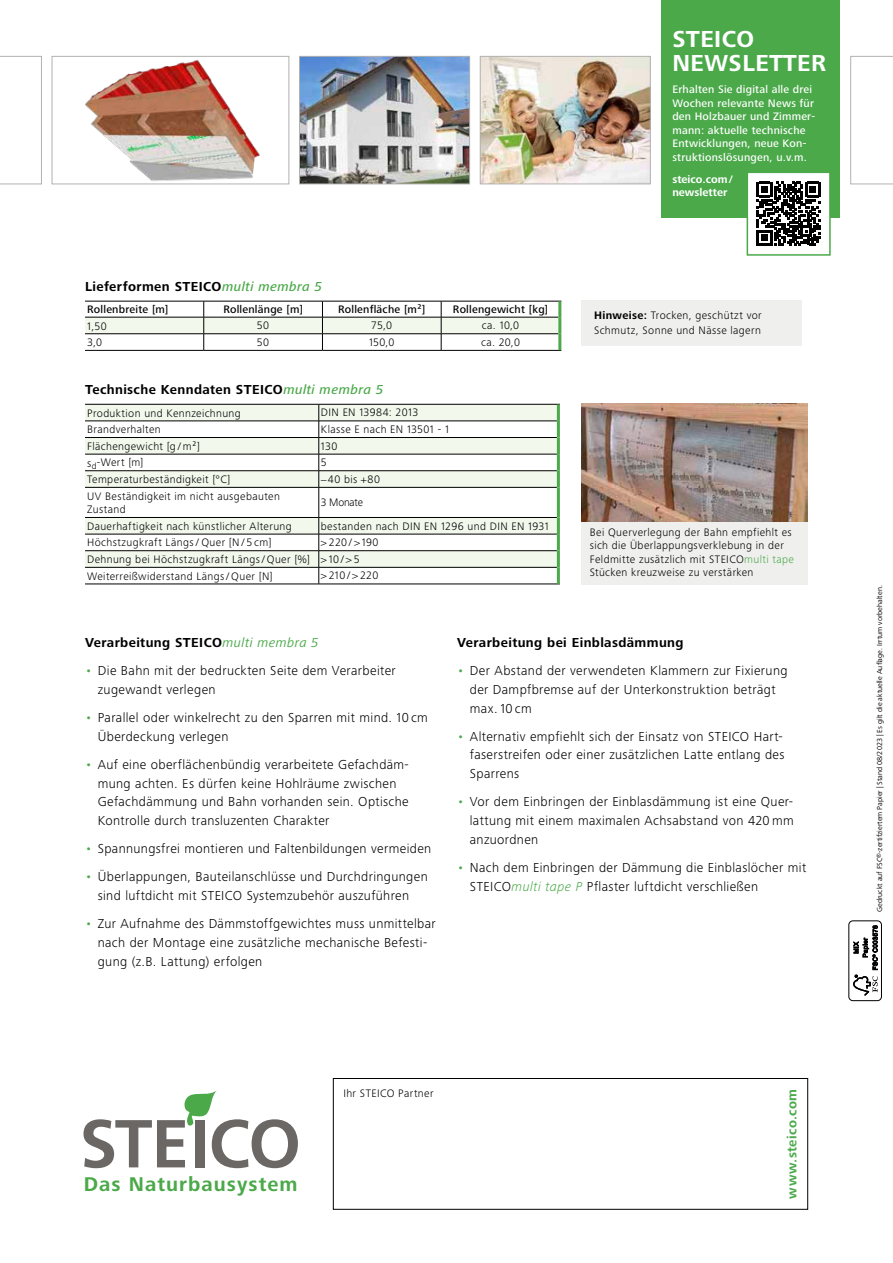
<style>
.page{position:relative;width:893px;height:1263px;background:#fff}
.page>*{position:absolute;margin:0;border:0;box-sizing:border-box;transform-origin:0 0}
.t1{font:700 24px/24px "Frutiger Next LTW1 G";letter-spacing:.02em;color:#fff}
.t2{font:700 20.55px "Frutiger Next LTW1 G";letter-spacing:.05em;color:#4ba94a}
.t3{font:300 13.5px/18.8px "Frutiger Next LTW1 G";letter-spacing:.025em;color:#000}
.t4{font:700 13.5px "Frutiger Next LTW1 G";letter-spacing:.03em;color:#000}
.t5{font:700 13.5px "Frutiger Next LTW1 G";letter-spacing:.03em;color:#4ba94a}
.t6{font:300 11.25px/13.5px "Frutiger Next LTW1 G";letter-spacing:.035em;color:#000}
.t7{font:500 11.25px/13.5px "Frutiger Next LTW1 G";letter-spacing:.02em;color:#fff}
.t8{font:500 11.25px "Frutiger Next LTW1 G";letter-spacing:.02em;color:#000}
.t9{font:700 11.25px/13.5px "Frutiger Next LTW1 G";color:#fff}
.t10{font:7.5px "Frutiger Next LTW1 G";color:#000}
.s1{font-weight:500;font-style:italic;color:#4ba94a}
.s2{font-weight:700}
.s3{color:#4ba94a}
.s4{font-weight:400;font-style:italic;color:#4ba94a}
.s5{font-style:italic;color:#4ba94a}
</style>
<div class="page">
<svg style="left:83px;top:1090px;width:215px;height:78px"></svg>
<div style="left:333px;top:1078px;width:475px;height:131px;border:1px solid #000"></div>
<div style="left:848px;top:920px;width:34px;height:81px;border:1px solid #000;border-radius:4px"></div>
<svg style="left:853px;top:925px;width:25px;height:71px"></svg>
<svg style="left:850px;top:56px;width:43px;height:128px"></svg>
<img style="left:301px;top:58px;width:167px;height:124px">
<div style="left:299px;top:56px;width:171px;height:128px;border:1px solid #b2b2b1"></div>
<svg style="left:0;top:56px;width:42px;height:128px"></svg>
<div style="left:662px;top:0;width:178px;height:217px;background:#4ba94a"></div>
<svg style="left:746px;top:173px;width:85px;height:83px"></svg>
<img style="left:482px;top:58px;width:167px;height:124px">
<div style="left:480px;top:56px;width:171px;height:128px;border:1px solid #b2b2b1"></div>
<img style="left:85px;top:59px;width:175px;height:122px">
<div style="left:52px;top:56px;width:237px;height:128px;border:1px solid #b2b2b1"></div>
<hr style="left:85px;top:350px;width:119px;height:1px;background:#000">
<hr style="left:204px;top:350px;width:118px;height:1px;background:#000">
<hr style="left:322px;top:350px;width:119px;height:1px;background:#000">
<svg style="left:85px;top:301px;width:473px;height:49px"></svg>
<hr style="left:441px;top:350px;width:120px;height:1px;background:#000">
<hr style="left:558px;top:301px;width:3px;height:16px;background:#4ba94a">
<hr style="left:558px;top:317px;width:3px;height:17px;background:#4ba94a">
<hr style="left:558px;top:334px;width:3px;height:16px;background:#4ba94a">
<svg style="left:85px;top:405px;width:472px;height:162px;fill:#f2f8ec"></svg>
<hr style="left:85px;top:437px;width:234px;height:1px;background:#000">
<hr style="left:319px;top:437px;width:238px;height:1px;background:#000">
<hr style="left:85px;top:454px;width:234px;height:1px;background:#000">
<hr style="left:319px;top:454px;width:238px;height:1px;background:#000">
<hr style="left:85px;top:470px;width:234px;height:1px;background:#000">
<hr style="left:319px;top:470px;width:238px;height:1px;background:#000">
<hr style="left:85px;top:487px;width:234px;height:1px;background:#000">
<hr style="left:319px;top:487px;width:238px;height:1px;background:#000">
<hr style="left:85px;top:517px;width:234px;height:1px;background:#000">
<hr style="left:319px;top:517px;width:238px;height:1px;background:#000">
<hr style="left:85px;top:534px;width:234px;height:1px;background:#000">
<hr style="left:319px;top:534px;width:238px;height:1px;background:#000">
<hr style="left:85px;top:550px;width:234px;height:1px;background:#000">
<hr style="left:319px;top:550px;width:238px;height:1px;background:#000">
<hr style="left:85px;top:421px;width:234px;height:1px;background:#000">
<hr style="left:319px;top:421px;width:238px;height:1px;background:#000">
<hr style="left:85px;top:567px;width:234px;height:1px;background:#000">
<hr style="left:319px;top:567px;width:238px;height:1px;background:#000">
<hr style="left:85px;top:404px;width:234px;height:1px;background:#000">
<hr style="left:85px;top:584px;width:234px;height:1px;background:#000">
<hr style="left:319px;top:404px;width:241px;height:1px;background:#000">
<hr style="left:319px;top:584px;width:241px;height:1px;background:#000">
<hr style="left:557px;top:404px;width:3px;height:17px;background:#4ba94a">
<hr style="left:557px;top:421px;width:3px;height:16px;background:#4ba94a">
<hr style="left:557px;top:437px;width:3px;height:17px;background:#4ba94a">
<hr style="left:557px;top:454px;width:3px;height:17px;background:#4ba94a">
<hr style="left:557px;top:471px;width:3px;height:16px;background:#4ba94a">
<hr style="left:557px;top:487px;width:3px;height:30px;background:#4ba94a">
<hr style="left:557px;top:517px;width:3px;height:17px;background:#4ba94a">
<hr style="left:557px;top:534px;width:3px;height:17px;background:#4ba94a">
<hr style="left:557px;top:551px;width:3px;height:16px;background:#4ba94a">
<hr style="left:557px;top:567px;width:3px;height:17px;background:#4ba94a">
<svg style="left:319px;top:404px;width:1px;height:83px"></svg>
<hr style="left:319px;top:487px;width:1px;height:30px;background:#000">
<svg style="left:319px;top:518px;width:1px;height:66px"></svg>
<div style="left:581px;top:300px;width:221px;height:45px;background:#efefee"></div>
<div style="left:581px;top:519px;width:227px;height:65px;background:#efefee"></div>
<img style="left:581px;top:403px;width:227px;height:118px">
<p class="t4" style="left:85px;top:278px;width:239px">Lieferformen STEICO<span class="s1">multi membra 5</span></p>
<p class="t8" style="left:87px;top:303px;width:83px">Rollenbreite [m]</p>
<p class="t8" style="left:223px;top:303px;width:81px">Rollenlänge [m]</p>
<p class="t8" style="left:338px;top:303px;width:89px">Rollenfläche [m²]</p>
<p class="t8" style="left:453px;top:303px;width:97px">Rollengewicht [kg]</p>
<p class="t6" style="left:87px;top:319px;width:21px">1,50</p>
<p class="t6" style="left:257px;top:319px;width:14px">50</p>
<p class="t6" style="left:372px;top:319px;width:22px">75,0</p>
<p class="t6" style="left:482px;top:319px;width:39px">ca. 10,0</p>
<p class="t6" style="left:87px;top:336px;width:17px">3,0</p>
<p class="t6" style="left:257px;top:335px;width:14px">50</p>
<p class="t6" style="left:369px;top:335px;width:27px">150,0</p>
<p class="t6" style="left:481px;top:335px;width:40px">ca. 20,0</p>
<p class="t4" style="left:85px;top:382px;width:300px">Technische Kenndaten STEICO<span class="s1">multi membra 5</span></p>
<p class="t6" style="left:87px;top:406px;width:155px">Produktion und Kennzeichnung</p>
<p class="t6" style="left:321px;top:406px;width:99px">DIN EN 13984: 2013</p>
<p class="t6" style="left:87px;top:423px;width:75px">Brandverhalten</p>
<p class="t6" style="left:321px;top:422px;width:130px">Klasse E nach EN 13501 - 1</p>
<p class="t6" style="left:87px;top:439px;width:114px">Flächengewicht [g / m²]</p>
<p class="t6" style="left:321px;top:439px;width:18px">130</p>
<p class="t6" style="left:87px;top:456px;width:58px">s<sub>d</sub>-Wert [m]</p>
<p class="t6" style="left:321px;top:456px;width:7px">5</p>
<p class="t6" style="left:87px;top:473px;width:145px">Temperaturbeständigkeit [°C]</p>
<p class="t6" style="left:321px;top:472px;width:61px">−40 bis +80</p>
<p class="t6" style="left:87px;top:489px;width:194px">UV Beständigkeit im nicht ausgebauten<br>Zustand</p>
<p class="t6" style="left:321px;top:496px;width:44px">3 Monate</p>
<p class="t6" style="left:87px;top:519px;width:206px">Dauerhaftigkeit nach künstlicher Alterung</p>
<p class="t6" style="left:321px;top:519px;width:230px">bestanden nach DIN EN 1296 und DIN EN 1931</p>
<p class="t6" style="left:87px;top:536px;width:186px">Höchstzugkraft Längs / Quer [N / 5 cm]</p>
<p class="t6" style="left:87px;top:534px;width:293px;line-height:16.8px;text-indent:234px">&gt;220/&gt;190<br>Dehnung bei Höchstzugkraft Längs/Quer [%] &gt; 10 / &gt; 5<br>Weiterreißwiderstand Längs/Quer [N]</p>
<p class="t6" style="left:321px;top:569px;width:59px">&gt;210/&gt;220</p>
<h1 class="t1" style="left:672px;top:28px;width:155px">STEICO<br>NEWSLETTER</h1>
<p class="t7" style="left:672px;top:83px;width:144px">Erhalten Sie digital alle drei<br>Wochen relevante News für den Holzbauer und Zimmer&shy;mann: aktuelle technische<br>Entwicklungen, neue Kon&shy;struktionslösungen, u.v.m.</p>
<p class="t9" style="left:672px;top:172px;width:62px">steico.com/ newsletter</p>
<p class="t6" style="left:594px;top:308px;width:169px;line-height:15px"><span class="s2">Hinweise:</span> Trocken, geschützt vor<br>Schmutz, Sonne und Nässe lagern</p>
<p class="t6" style="left:590px;top:525px;width:206px">Bei Querverlegung der Bahn empfiehlt es sich die Überlappungsverklebung in der Feldmitte zusätzlich mit STEICO<span class="s3">multi tape </span>Stücken kreuzweise zu verstärken</p>
<p class="t4" style="left:85px;top:635px;width:235px">Verarbeitung STEICO<span class="s4">multi membra 5</span></p>
<p class="t3" style="left:98px;top:661px;width:299px;text-indent:-13px"><span class="s3">•</span> Die Bahn mit der bedruckten Seite dem Verarbeiter zugewandt verlegen</p>
<p class="t3" style="left:98px;top:708px;width:332px;text-indent:-13px"><span class="s3">•</span> Parallel oder winkelrecht zu den Sparren mit mind. 10 cm<br>Überdeckung verlegen</p>
<p class="t3" style="left:98px;top:755px;width:313px;text-indent:-13px"><span class="s3">•</span> Auf eine oberflächenbündig verarbeitete Gefachdäm&shy;mung achten. Es dürfen keine Hohlräume zwischen Gefachdämmung und Bahn vorhanden sein. Optische Kontrolle durch transluzenten Charakter</p>
<p class="t3" style="left:85px;top:839px;width:348px"><span class="s3">•</span> Spannungsfrei montieren und Faltenbildungen vermeiden</p>
<p class="t3" style="left:85px;top:867px;width:344px;text-align:center"><span class="s3">•</span> Überlappungen, Bauteilanschlüsse und Durchdringungen sind luftdicht mit STEICO Systemzubehör auszuführen</p>
<p class="t3" style="left:98px;top:914px;width:339px;text-indent:-13px"><span class="s3">•</span> Zur Aufnahme des Dämmstoffgewichtes muss unmittelbar nach der Montage eine zusätzliche mechanische Befesti&shy;gung (z.B. Lattung) erfolgen</p>
<p class="t4" style="left:457px;top:635px;width:228px">Verarbeitung bei Einblasdämmung</p>
<p class="t3" style="left:470px;top:661px;width:319px;text-indent:-13px"><span class="s3">•</span> Der Abstand der verwendeten Klammern zur Fixierung der Dampfbremse auf der Unterkonstruktion beträgt max. 10 cm</p>
<p class="t3" style="left:470px;top:727px;width:316px;text-indent:-13px"><span class="s3">•</span> Alternativ empfiehlt sich der Einsatz von STEICO Hart&shy;faserstreifen oder einer zusätzlichen Latte entlang des<br>Sparrens</p>
<p class="t3" style="left:470px;top:792px;width:325px;text-align:justify;text-indent:-13px"><span class="s3">•</span> Vor dem Einbringen der Einblasdämmung ist eine Quer&shy;lattung mit einem maximalen Achsabstand von 420 mm anzuordnen</p>
<p class="t3" style="left:470px;top:858px;width:338px;text-indent:-13px"><span class="s3">•</span> Nach dem Einbringen der Dämmung die Einblaslöcher mit<br>STEICO<span class="s5">multi tape P</span> Pflaster luftdicht verschließen</p>
<h2 class="t2" style="left:84px;top:1172px;width:215px">Das Naturbausystem</h2>
<p class="t6" style="left:343px;top:1086px;width:92px">Ihr STEICO Partner</p>
<p class="t5" style="left:784px;top:1198px;width:111px;rotate:-90deg">www.steico.com</p>
<p class="t10" style="left:875px;top:912px;width:328px;rotate:-90deg">Gedruckt auf FSC<sup>®</sup>-zertifziertem Papier | Stand 08/2023 | Es gilt die aktuelle Auflage. Irrtum vorbehalten.</p>
</div>
